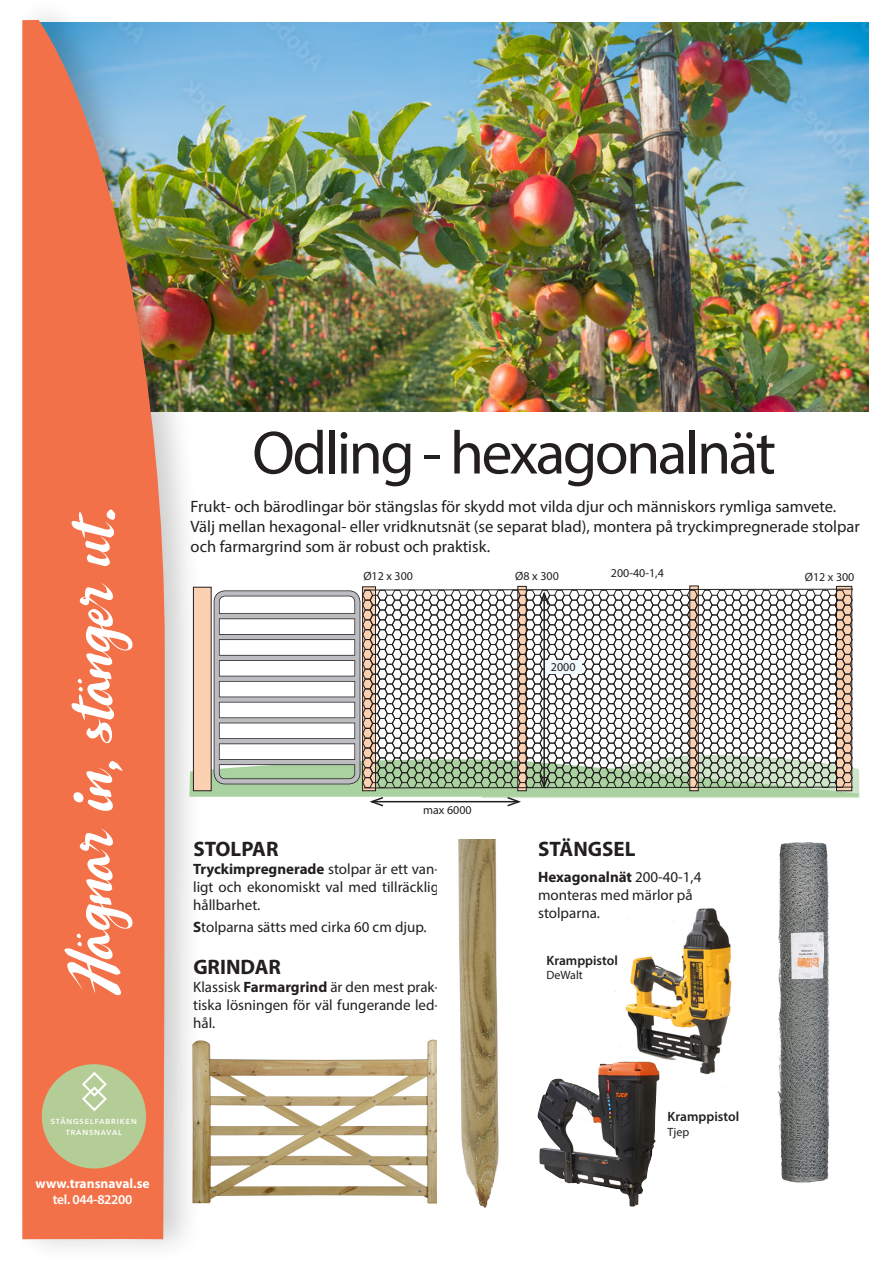
<style>
.page{position:relative;width:893px;height:1263px;background:#fff}
.page>*{position:absolute;margin:0;border:0;box-sizing:border-box;transform-origin:0 0}
.t1{font:61.5px "Myriad Pro";letter-spacing:-.04em;color:#231f20}
.t2{font:700 21px "Myriad Pro";color:#231f20}
.t3{font:16.5px/19.8px "Myriad Pro";color:#231f20}
.t4{font:15px/18px "Myriad Pro";color:#231f20;text-align:justify}
.t5{font:600 13.5px "Myriad Pro";color:#231f20}
.t6{font:700 13.5px "Myriad Pro";color:#fff}
.t7{font:600 13.5px "Myriad Pro";letter-spacing:-.02em;color:#fff}
.t8{font:12px "Myriad Pro";color:#231f20}
.t9{font:600 7.35px "Avenir Next";letter-spacing:.12em;color:#fff}
.s1{font-weight:700}
</style>
<div class="page">
<img style="left:204px;top:1039px;width:233px;height:165px">
<img style="left:204px;top:22px;width:665px;height:389px">
<div style="left:13px;top:0;width:191px;height:1263px;background:#231f20;opacity:.21"></div>
<svg style="left:22px;top:20px;width:143px;height:1219px;background:#df7a59"></svg>
<div style="left:42px;top:1064px;width:104px;height:104px;background:#b4cc95;border-radius:50%"></div>
<svg style="left:82px;top:1072px;width:25px;height:40px"></svg>
<svg style="left:63px;top:509px;width:70px;height:486px"></svg>
<div style="left:690px;top:586px;width:8px;height:205px;background:#fcd1b1"></div>
<svg style="left:189px;top:588px;width:670px;height:220px"></svg>
<div style="left:545px;top:660px;width:36px;height:13px;background:#eef8fd"></div>
<img style="left:458px;top:840px;width:41px;height:368px">
<img style="left:777px;top:842px;width:53px;height:341px">
<img style="left:614px;top:908px;width:118px;height:180px">
<img style="left:537px;top:1061px;width:123px;height:145px">
<p class="t1" style="left:252px;top:415px;width:525px">Odling - hexagonalnät</p>
<p class="t3" style="left:191px;top:497px;width:671px">Frukt- och bärodlingar bör stängslas för skydd mot vilda djur och människors rymliga samvete.<br>Välj mellan hexagonal- eller vridknutsnät (se separat blad), montera på tryckimpregnerade stolpar och farmargrind som är robust och praktisk.</p>
<p class="t8" style="left:611px;top:565px;width:54px">200-40-1,4</p>
<p class="t8" style="left:363px;top:568px;width:51px">Ø12 x 300</p>
<p class="t8" style="left:515px;top:568px;width:45px">Ø8 x 300</p>
<p class="t8" style="left:805px;top:569px;width:51px">Ø12 x 300</p>
<p class="t8" style="left:551px;top:660px;width:26px">2000</p>
<p class="t9" style="left:51px;top:1115px;width:88px">STÄNGSELFABRIKEN</p>
<p class="t9" style="left:66px;top:1126px;width:58px">TRANSNAVAL</p>
<p class="t6" style="left:36px;top:1175px;width:116px">www.transnaval.se</p>
<p class="t7" style="left:53px;top:1191px;width:81px">tel. 044-82200</p>
<p class="t8" style="left:423px;top:802px;width:50px">max 6000</p>
<p class="t2" style="left:193px;top:835px;width:87px">STOLPAR</p>
<p class="t4" style="left:193px;top:859px;width:248px"><span class="s1">Tryckimpregnerade</span> stolpar är ett van&shy;ligt och ekonomiskt val med tillräcklig hållbarhet.</p>
<p class="t4" style="left:193px;top:918px;width:235px"><span class="s1">S</span>tolparna sätts med cirka 60 cm djup.</p>
<p class="t2" style="left:193px;top:953px;width:89px">GRINDAR</p>
<p class="t4" style="left:193px;top:978px;width:248px">Klassisk <span class="s1">Farmargrind</span> är den mest prak&shy;tiska lösningen för väl fungerande led&shy;hål.</p>
<p class="t2" style="left:538px;top:835px;width:99px">STÄNGSEL</p>
<p class="t4" style="left:538px;top:868px;width:165px;text-align:left"><span class="s1">Hexagonalnät</span> 200-40-1,4 monteras med märlor på stolparna.</p>
<p class="t5" style="left:546px;top:952px;width:73px">Kramppistol</p>
<p class="t8" style="left:546px;top:968px;width:38px">DeWalt</p>
<p class="t5" style="left:668px;top:1108px;width:73px">Kramppistol</p>
<p class="t8" style="left:668px;top:1124px;width:23px">Tjep</p>
</div>
